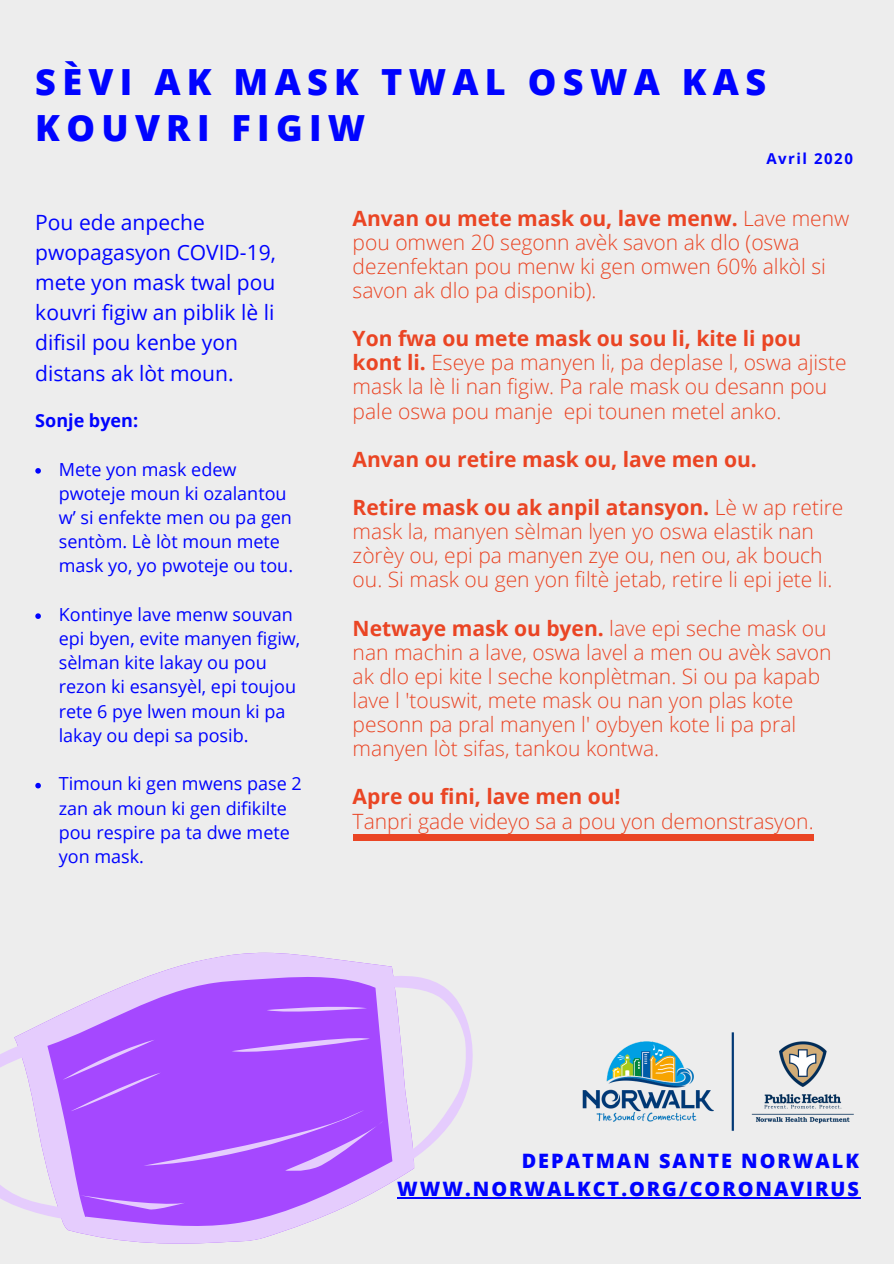
<style>
.page{position:relative;width:894px;height:1264px;background:#fff}
.page>*{position:absolute;margin:0;border:0;box-sizing:border-box;transform-origin:0 0}
.t1{font:800 36px/46px "Open Sans";letter-spacing:.175em;color:#0003ff}
.t2{font:300 21px/24.2px "Open Sans";color:#ea4524}
.t3{font:21px/30.2px "Open Sans";color:#0003ff}
.t4{font:700 21px "Open Sans";color:#ea4524}
.t5{font:800 19.8px/27.6px "Open Sans";letter-spacing:.1em;color:#0003ff;text-align:right}
.t6{font:18px/24.2px "Open Sans";color:#0003ff}
.t7{font:700 18px "Open Sans";color:#0003ff}
.t8{font:700 15px "Open Sans";letter-spacing:.1em;color:#0003ff}
.s1{font-weight:700}
</style>
<div class="page">
<div style="left:0;top:0;width:893px;height:1263px;background:#ededed"></div>
<hr style="left:397px;top:1197px;width:463px;height:1px;background:#0003ff">
<svg style="left:35px;top:468px;width:6px;height:5px"></svg>
<svg style="left:35px;top:613px;width:6px;height:6px"></svg>
<svg style="left:35px;top:782px;width:6px;height:6px"></svg>
<svg style="left:0;top:983px;width:494px;height:218px"></svg>
<svg style="left:6px;top:978px;width:431px;height:233px"></svg>
<svg style="left:29px;top:952px;width:396px;height:292px;fill:#a548ff"></svg>
<div style="left:352px;top:834px;width:461px;height:6px;background:#ea4524"></div>
<img style="left:582px;top:1032px;width:272px;height:99px">
<h1 class="t1" style="left:35px;top:58px;width:732px">SÈVI AK MASK TWAL OSWA KAS<br>KOUVRI FIGIW</h1>
<p class="t8" style="left:766px;top:148px;width:88px">Avril 2020</p>
<p class="t3" style="left:35px;top:207px;width:242px">Pou ede anpeche pwopagasyon COVID-19, mete yon mask twal pou kouvri figiw an piblik lè li difisil pou kenbe yon distans ak lòt moun.</p>
<p class="t2" style="left:352px;top:205px;width:498px"><span class="s1">Anvan ou mete mask ou, lave menw.</span> Lave menw pou omwen 20 segonn avèk savon ak dlo (oswa dezenfektan pou menw ki gen omwen 60% alkòl si savon ak dlo pa disponib).</p>
<p class="t2" style="left:352px;top:326px;width:495px"><span class="s1">Yon fwa ou mete mask ou sou li, kite li pou kont li.</span> Eseye pa manyen li, pa deplase l, oswa ajiste mask la lè li nan figiw. Pa rale mask ou desann pou pale oswa pou manje epi tounen metel anko.</p>
<p class="t4" style="left:352px;top:444px;width:405px">Anvan ou retire mask ou, lave men ou.</p>
<p class="t2" style="left:352px;top:495px;width:492px"><span class="s1">Retire mask ou ak anpil atansyon.</span> Lè w ap retire mask la, manyen sèlman lyen yo oswa elastik nan zòrèy ou, epi pa manyen zye ou, nen ou, ak bouch ou. Si mask ou gen yon filtè jetab, retire li epi jete li.</p>
<p class="t2" style="left:352px;top:615px;width:480px"><span class="s1">Netwaye mask ou byen.</span> lave epi seche mask ou nan machin a lave, oswa lavel a men ou avèk savon ak dlo epi kite l seche konplètman. Si ou pa kapab lave l 'touswit, mete mask ou nan yon plas kote pesonn pa pral manyen l' oybyen kote li pa pral manyen lòt sifas, tankou kontwa.</p>
<p class="t4" style="left:352px;top:782px;width:269px">Apre ou fini, lave men ou!</p>
<p class="t2" style="left:352px;top:808px;width:462px">Tanpri gade videyo sa a pou yon demonstrasyon.</p>
<p class="t7" style="left:35px;top:408px;width:104px">Sonje byen:</p>
<p class="t6" style="left:59px;top:456px;width:236px">Mete yon mask edew pwoteje moun ki ozalantou w’ si enfekte men ou pa gen sentòm. Lè lòt moun mete mask yo, yo pwoteje ou tou.</p>
<p class="t6" style="left:59px;top:601px;width:243px">Kontinye lave menw souvan epi byen, evite manyen figiw, sèlman kite lakay ou pou rezon ki esansyèl, epi toujou rete 6 pye lwen moun ki pa lakay ou depi sa posib.</p>
<p class="t6" style="left:59px;top:771px;width:244px">Timoun ki gen mwens pase 2 zan ak moun ki gen difikilte pou respire pa ta dwe mete yon mask.</p>
<p class="t5" style="left:397px;top:1146px;width:463px">DEPATMAN SANTE NORWALK<br>WWW.NORWALKCT.ORG/CORONAVIRUS</p>
</div>
